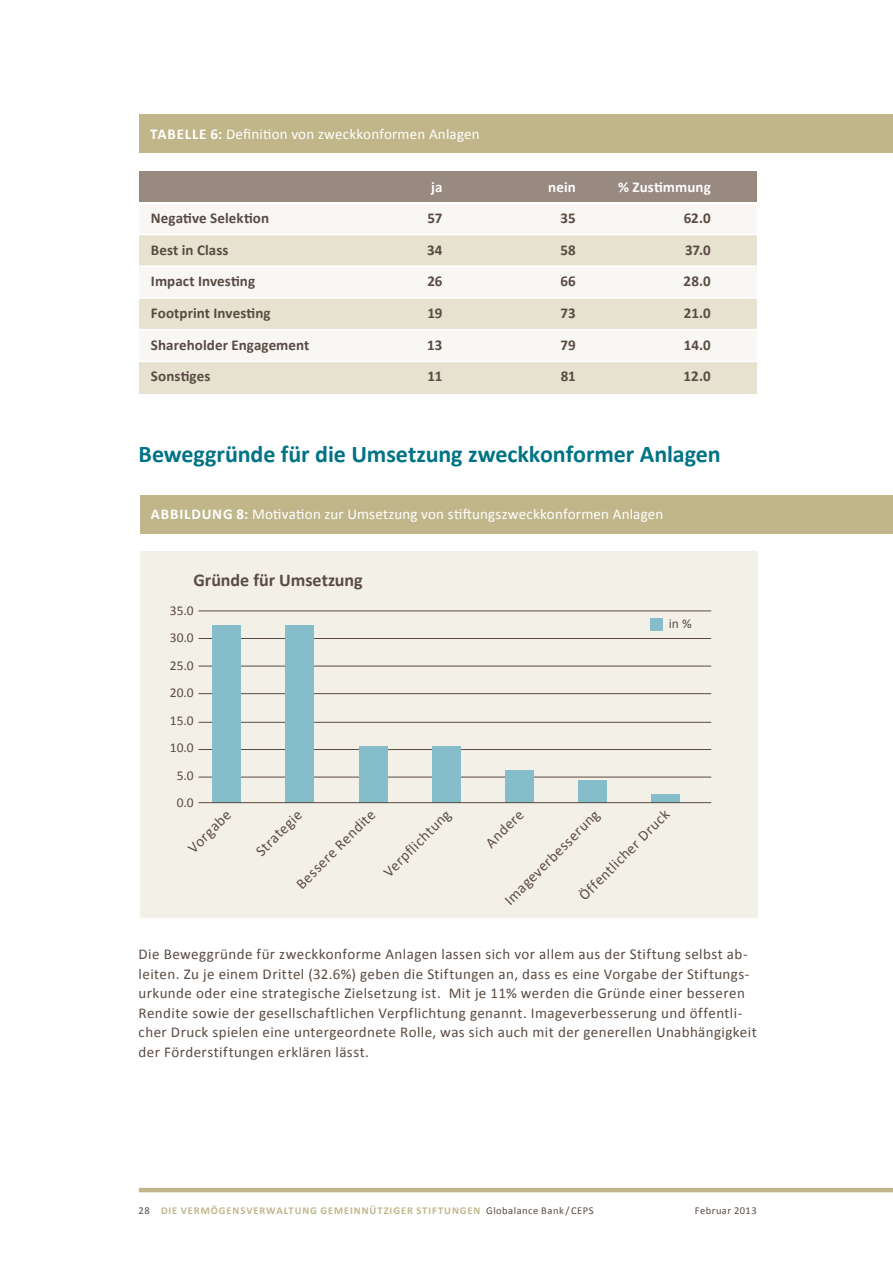
<style>
.page{position:relative;width:893px;height:1263px;background:#fff}
.page>*{position:absolute;margin:0;border:0;box-sizing:border-box;transform-origin:0 0}
.t1{font:700 24px "Calibri";color:#007385}
.t2{font:700 18px "Calibri";color:#594b43}
.t3{font:15px/19.5px "Calibri";letter-spacing:.025em;color:#594b43}
.t4{font:700 15px/31.5px "Calibri";letter-spacing:.005em;color:#594b43;text-align:justify}
.t5{font:15px "Calibri";letter-spacing:.015em;color:#fff}
.t6{font:700 15px "Calibri";letter-spacing:.005em;color:#fff}
.t7{font:13.5px/27.5px "Calibri";color:#594b43;text-align:center}
.t8{font:700 10.5px "Calibri";letter-spacing:.09em;color:#c1b68a}
.t9{font:10.5px "Calibri";letter-spacing:.045em;color:#594b43}
.s1{font-weight:700}
.s2{font-weight:400;color:#594b43}
</style>
<div class="page">
<hr style="left:139px;top:1188px;width:754px;height:4px;background:#c1b68a">
<div style="left:139px;top:115px;width:754px;height:38px;background:#c1b68a"></div>
<div style="left:139px;top:171px;width:618px;height:31px;background:#988981"></div>
<div style="left:139px;top:202px;width:618px;height:192px;background:#e7e1d0"></div>
<div style="left:139px;top:267px;width:618px;height:31px;background:#f9f7f3"></div>
<div style="left:139px;top:203px;width:618px;height:31px;background:#f9f7f3"></div>
<div style="left:139px;top:330px;width:618px;height:31px;background:#f9f7f3"></div>
<hr style="left:38px;top:202px;width:816px;height:1px;background:#fff">
<hr style="left:38px;top:234px;width:816px;height:1px;background:#fff">
<hr style="left:38px;top:265px;width:816px;height:2px;background:#fff">
<hr style="left:38px;top:297px;width:816px;height:2px;background:#fff">
<hr style="left:38px;top:329px;width:816px;height:1px;background:#fff">
<hr style="left:38px;top:361px;width:816px;height:1px;background:#fff">
<div style="left:140px;top:495px;width:753px;height:38px;background:#c1b68a"></div>
<div style="left:140px;top:551px;width:618px;height:367px;background:#f3f0e7"></div>
<hr style="left:198px;top:693px;width:513px;height:1px;background:#594b43">
<hr style="left:198px;top:722px;width:513px;height:1px;background:#594b43">
<hr style="left:198px;top:666px;width:513px;height:1px;background:#594b43">
<hr style="left:198px;top:638px;width:513px;height:1px;background:#594b43">
<hr style="left:198px;top:611px;width:513px;height:1px;background:#594b43">
<div style="left:650px;top:618px;width:13px;height:13px;background:#85bdca"></div>
<hr style="left:198px;top:749px;width:513px;height:1px;background:#594b43">
<hr style="left:198px;top:777px;width:513px;height:1px;background:#594b43">
<div style="left:212px;top:625px;width:29px;height:177px;background:#85bdca"></div>
<div style="left:286px;top:625px;width:28px;height:177px;background:#85bdca"></div>
<div style="left:359px;top:746px;width:28px;height:56px;background:#85bdca"></div>
<div style="left:432px;top:746px;width:29px;height:56px;background:#85bdca"></div>
<div style="left:505px;top:770px;width:29px;height:32px;background:#85bdca"></div>
<div style="left:578px;top:780px;width:29px;height:22px;background:#85bdca"></div>
<div style="left:651px;top:794px;width:29px;height:8px;background:#85bdca"></div>
<hr style="left:198px;top:802px;width:513px;height:1px;background:#594b43">
<p class="t5" style="left:150px;top:124px;width:331px"><span class="s1">Tabelle 6:</span> Definition von zweckkonformen Anlagen</p>
<p class="t4" style="left:151px;top:203px;width:160px;text-align:left">Negative Selektion<br>Best in Class<br>Impact Investing<br>Footprint Investing<br>Shareholder Engagement<br>Sonstiges</p>
<p class="t6" style="left:431px;top:177px;width:13px">ja</p>
<p class="t4" style="left:427px;top:203px;width:17px">57<br>34<br>26<br>19<br>13<br>11</p>
<p class="t6" style="left:548px;top:177px;width:29px">nein</p>
<p class="t4" style="left:560px;top:203px;width:17px">35<br>58<br>66<br>73<br>79<br>81</p>
<p class="t6" style="left:618px;top:177px;width:94px">% Zustimmung</p>
<p class="t4" style="left:684px;top:203px;width:29px">62.0<br>37.0<br>28.0<br>21.0<br>14.0<br>12.0</p>
<h1 class="t1" style="left:139px;top:439px;width:584px">Beweggründe für die Umsetzung zweckkonformer Anlagen</h1>
<p class="t5" style="left:151px;top:505px;width:514px"><span class="s1">Abb ildung 8:</span> Motivation zur Umsetzung von stiftungszweckkonformen Anlagen</p>
<p class="t2" style="left:194px;top:568px;width:171px">Gründe für Umsetzung</p>
<p class="t7" style="left:170px;top:597px;width:25px">35.0<br>30.0<br>25.0<br>20.0<br>15.0<br>10.0<br>5.0<br>0.0</p>
<p class="t7" style="left:669px;top:610px;width:24px">in %</p>
<p class="t3" style="left:574px;top:891px;width:123px;rotate:-45deg">Öffentlicher Druck</p>
<p class="t3" style="left:292px;top:879px;width:107px;rotate:-45deg">Bessere Rendite</p>
<p class="t3" style="left:379px;top:867px;width:90px;rotate:-45deg">Verpflichtung</p>
<p class="t3" style="left:481px;top:838px;width:49px;rotate:-45deg">Andere</p>
<p class="t3" style="left:500px;top:895px;width:129px;rotate:-45deg">Imageverbesserung</p>
<p class="t3" style="left:184px;top:843px;width:55px;rotate:-45deg">Vorgabe</p>
<p class="t3" style="left:251px;top:846px;width:60px;rotate:-45deg">Strategie</p>
<p class="t3" style="left:139px;top:944px;width:620px">Die Beweggründe für zweckkonforme Anlagen lassen sich vor allem aus der Stiftung selbst ab&shy;leiten. Zu je einem Drittel (32.6%) geben die Stiftungen an, dass es eine Vorgabe der Stiftungs&shy;urkunde oder eine strategische Zielsetzung ist. Mit je 11% werden die Gründe einer besseren Rendite sowie der gesellschaftlichen Verpflichtung genannt. Imageverbesserung und öffentli&shy;cher Druck spielen eine untergeordnete Rolle, was sich auch mit der generellen Unabhängigkeit der Förderstiftungen erklären lässt.</p>
<p class="t8" style="left:139px;top:1204px;width:456px"><span class="s2">28</span> Die Vermögensverwaltung gemeinnütziger Stiftungen <span class="s2">Globalance Bank / CEPS</span></p>
<p class="t9" style="left:695px;top:1204px;width:63px">Februar 2013</p>
</div>
